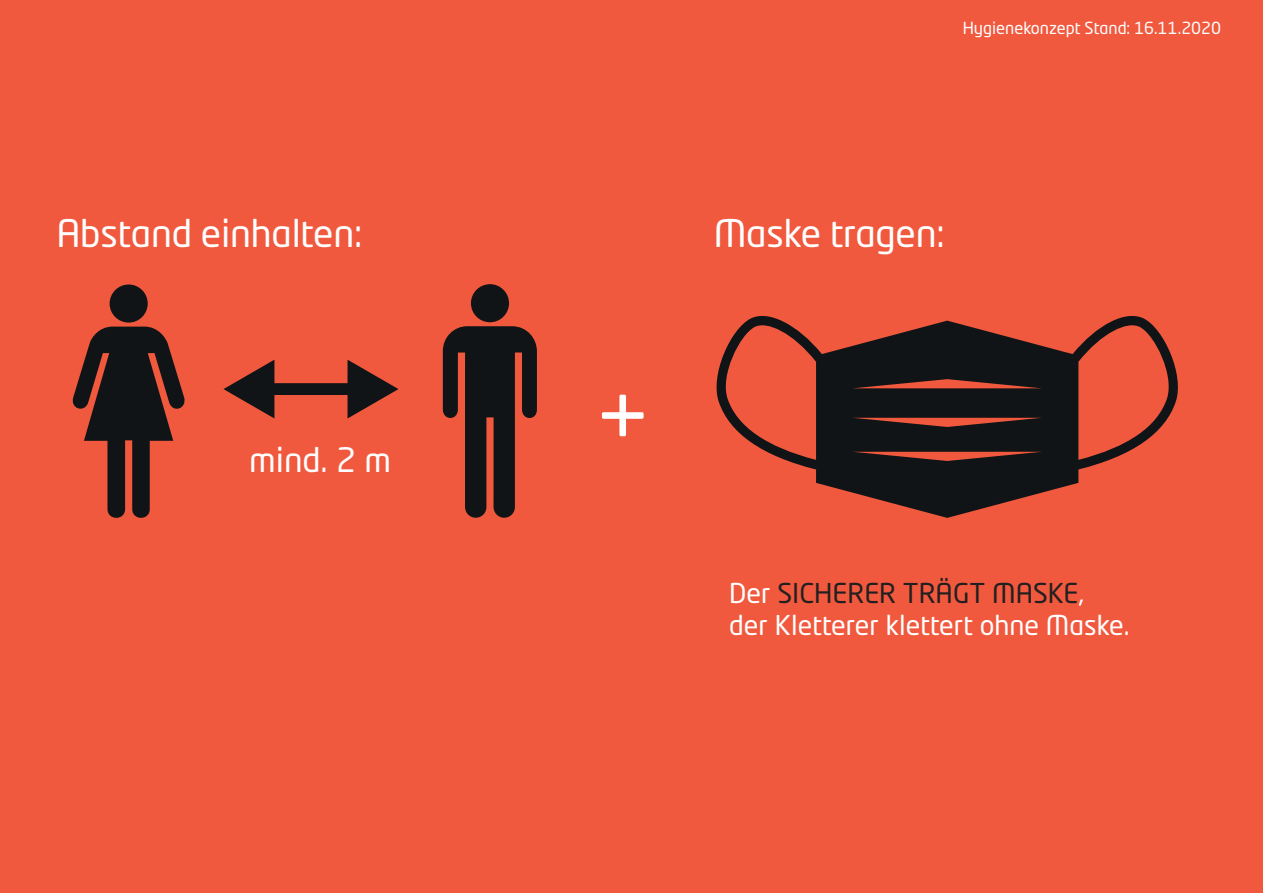
<style>
.page{position:relative;width:1263px;height:893px;background:#f0593e}
.page>*{position:absolute;margin:0;border:0;box-sizing:border-box;transform-origin:0 0}
.t1{font:91.5px "Neo Tech Std";color:#fff}
.t2{font:37.5px "Neo Tech Std";letter-spacing:-.005em;color:#fff}
.t3{font:33.3px "Neo Tech Std";color:#fff}
.t4{font:27px/31.5px "Neo Tech Std";color:#fff}
.t5{font:16.5px "Neo Tech Std";color:#fff}
.s1{color:#231f20}
</style>
<div class="page">
<div style="left:471px;top:284px;width:38px;height:38px;background:#111416;border-radius:50%"></div>
<svg style="left:443px;top:326px;width:94px;height:192px"></svg>
<svg style="left:73px;top:327px;width:112px;height:191px"></svg>
<div style="left:110px;top:284px;width:38px;height:39px;background:#111416;border-radius:50%"></div>
<svg style="left:223px;top:360px;width:175px;height:58px"></svg>
<svg style="left:716px;top:316px;width:462px;height:202px"></svg>
<p class="t5" style="left:963px;top:18px;width:260px">Hygienekonzept Stand: 16.11.2020</p>
<h2 class="t2" style="left:56px;top:210px;width:307px">Abstand einhalten:</h2>
<h2 class="t2" style="left:714px;top:210px;width:232px">Maske tragen:</h2>
<p class="t3" style="left:249px;top:439px;width:143px">mind. 2 m</p>
<h1 class="t1" style="left:595px;top:362px;width:57px">+</h1>
<p class="t4" style="left:729px;top:577px;width:402px">Der <span class="s1">SICHERER TRÄGT MASKE</span>, der Kletterer klettert ohne Maske.</p>
</div>
